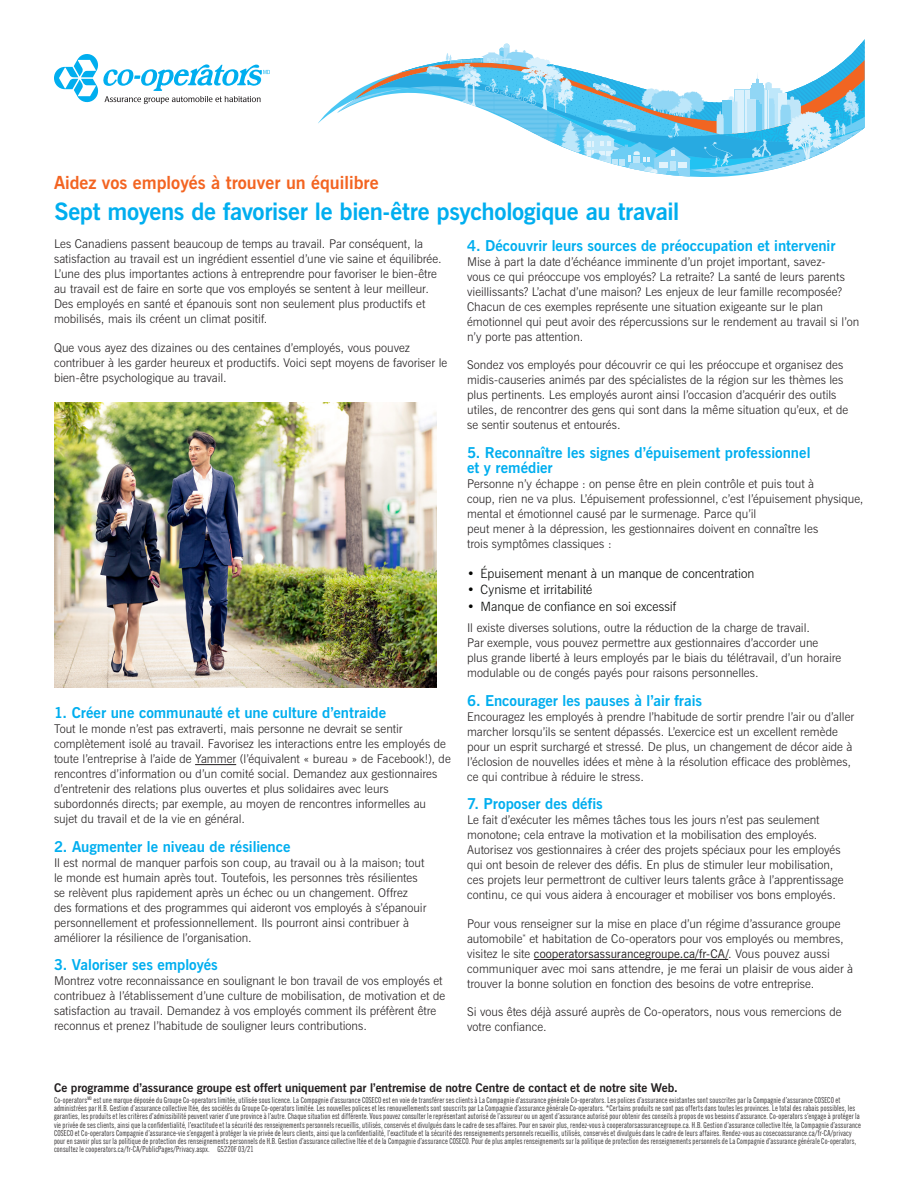
<style>
.page{position:relative;width:918px;height:1188px;background:#fff}
.page>*{position:absolute;margin:0;border:0;box-sizing:border-box;transform-origin:0 0}
.Header__H1{font:700 24px "News Gothic";letter-spacing:-.015em;color:#00aeef}
.Sub_Header__H2{font:700 18px "News Gothic";color:#f36421}
.Body_Copy__P{font:700 15px/15px "News Gothic";color:#00aeef}
.t1{font:300 12.75px "News Gothic L";color:#040503}
.Body_Copy__P-2{font:300 12px/15px "News Gothic L";letter-spacing:.005em;color:#231f20}
.Disclaimer__P{font:700 12px "News Gothic";color:#231f20}
.Disclaimer__P-2{font:8.25px/8.2px "News Gothic Extra Cond";letter-spacing:.025em;color:#231f20}
.s1{font-family:"News Gothic";font-weight:400}
</style>
<div class="page">
<img style="left:54px;top:402px;width:382px;height:285px">
<svg style="left:318px;top:39px;width:547px;height:138px"></svg>
<svg style="left:54px;top:54px;width:216px;height:50px"></svg>
<hr style="left:195px;top:764px;width:41px;height:1px;background:#231f20">
<hr style="left:534px;top:959px;width:194px;height:1px;background:#231f20">
<p class="Sub_Header__H2" style="left:54px;top:170px;width:326px">Aidez vos employés à trouver un équilibre</p>
<h1 class="Header__H1" style="left:55px;top:195px;width:626px">Sept moyens de favoriser le bien-être psychologique au travail</h1>
<p class="Body_Copy__P-2" style="left:54px;top:237px;width:389px">Les Canadiens passent beaucoup de temps au travail. Par conséquent, la satisfaction au travail est un ingrédient essentiel d’une vie saine et équilibrée.<br>L’une des plus importantes actions à entreprendre pour favoriser le bien-être au travail est de faire en sorte que vos employés se sentent à leur meilleur.<br>Des employés en santé et épanouis sont non seulement plus productifs et mobilisés, mais ils créent un climat positif.</p>
<p class="Body_Copy__P-2" style="left:54px;top:340px;width:395px">Que vous ayez des dizaines ou des centaines d’employés, vous pouvez contribuer à les garder heureux et productifs. Voici sept moyens de favoriser le bien-être psychologique au travail.</p>
<p class="Body_Copy__P" style="left:54px;top:706px;width:334px">1. Créer une communauté et une culture d’entraide</p>
<p class="Body_Copy__P-2" style="left:54px;top:722px;width:398px">Tout le monde n’est pas extraverti, mais personne ne devrait se sentir complètement isolé au travail. Favorisez les interactions entre les employés de toute l’entreprise à l’aide de Yammer (l’équivalent « bureau » de Facebook!), de rencontres d’information ou d’un comité social. Demandez aux gestionnaires d’entretenir des relations plus ouvertes et plus solidaires avec leurs subordonnés directs; par exemple, au moyen de rencontres informelles au sujet du travail et de la vie en général.</p>
<p class="Body_Copy__P" style="left:54px;top:840px;width:238px">2. Augmenter le niveau de résilience</p>
<p class="Body_Copy__P-2" style="left:54px;top:855px;width:374px">Il est normal de manquer parfois son coup, au travail ou à la maison; tout le monde est humain après tout. Toutefois, les personnes très résilientes se relèvent plus rapidement après un échec ou un changement. Offrez des formations et des programmes qui aideront vos employés à s’épanouir personnellement et professionnellement. Ils pourront ainsi contribuer à améliorer la résilience de l’organisation.</p>
<p class="Body_Copy__P" style="left:54px;top:958px;width:165px">3. Valoriser ses employés</p>
<p class="Body_Copy__P-2" style="left:54px;top:974px;width:393px">Montrez votre reconnaissance en soulignant le bon travail de vos employés et contribuez à l’établissement d’une culture de mobilisation, de motivation et de satisfaction au travail. Demandez à vos employés comment ils préfèrent être reconnus et prenez l’habitude de souligner leurs contributions.</p>
<p class="Body_Copy__P" style="left:467px;top:238px;width:370px">4. Découvrir leurs sources de préoccupation et intervenir</p>
<p class="Body_Copy__P-2" style="left:467px;top:254px;width:394px">Mise à part la date d’échéance imminente d’un projet important, savez-<br>vous ce qui préoccupe vos employés? La retraite? La santé de leurs parents vieillissants? L’achat d’une maison? Les enjeux de leur famille recomposée?<br>Chacun de ces exemples représente une situation exigeante sur le plan émotionnel qui peut avoir des répercussions sur le rendement au travail si l’on n’y porte pas attention.</p>
<p class="Body_Copy__P-2" style="left:467px;top:358px;width:383px">Sondez vos employés pour découvrir ce qui les préoccupe et organisez des midis-causeries animés par des spécialistes de la région sur les thèmes les plus pertinents. Les employés auront ainsi l’occasion d’acquérir des outils utiles, de rencontrer des gens qui sont dans la même situation qu’eux, et de se sentir soutenus et entourés.</p>
<p class="Body_Copy__P" style="left:467px;top:445px;width:345px">5. Reconnaître les signes d’épuisement professionnel et y remédier</p>
<p class="Body_Copy__P-2" style="left:467px;top:476px;width:398px">Personne n’y échappe : on pense être en plein contrôle et puis tout à<br>coup, rien ne va plus. L’épuisement professionnel, c’est l’épuisement physique, mental et émotionnel causé par le surmenage. Parce qu’il<br>peut mener à la dépression, les gestionnaires doivent en connaître les<br>trois symptômes classiques :</p>
<p class="t1" style="left:467px;top:565px;width:289px">• Épuisement menant à un manque de concentration</p>
<p class="t1" style="left:467px;top:582px;width:127px">• Cynisme et irritabilité</p>
<p class="t1" style="left:467px;top:598px;width:211px">• Manque de confiance en soi excessif</p>
<p class="Body_Copy__P-2" style="left:467px;top:621px;width:376px">Il existe diverses solutions, outre la réduction de la charge de travail.<br>Par exemple, vous pouvez permettre aux gestionnaires d’accorder une plus grande liberté à leurs employés par le biais du télétravail, d’un horaire modulable ou de congés payés pour raisons personnelles.</p>
<p class="Body_Copy__P" style="left:467px;top:694px;width:236px">6. Encourager les pauses à l’air frais</p>
<p class="Body_Copy__P-2" style="left:467px;top:709px;width:389px">Encouragez les employés à prendre l’habitude de sortir prendre l’air ou d’aller marcher lorsqu’ils se sentent dépassés. L’exercice est un excellent remède pour un esprit surchargé et stressé. De plus, un changement de décor aide à l’éclosion de nouvelles idées et mène à la résolution efficace des problèmes, ce qui contribue à réduire le stress.</p>
<p class="Body_Copy__P" style="left:467px;top:797px;width:137px">7. Proposer des défis</p>
<p class="Body_Copy__P-2" style="left:467px;top:813px;width:378px">Le fait d’exécuter les mêmes tâches tous les jours n’est pas seulement monotone; cela entrave la motivation et la mobilisation des employés.<br>Autorisez vos gestionnaires à créer des projets spéciaux pour les employés qui ont besoin de relever des défis. En plus de stimuler leur mobilisation, ces projets leur permettront de cultiver leurs talents grâce à l’apprentissage continu, ce qui vous aidera à encourager et mobiliser vos bons employés.</p>
<p class="Body_Copy__P-2" style="left:467px;top:916px;width:388px">Pour vous renseigner sur la mise en place d’un régime d’assurance groupe automobile<sup>*</sup> et habitation de Co-operators pour vos employés ou membres, visitez le site <span class="s1">cooperatorsassurancegroupe.ca/fr-CA/</span>. Vous pouvez aussi communiquer avec moi sans attendre, je me ferai un plaisir de vous aider à trouver la bonne solution en fonction des besoins de votre entreprise.</p>
<p class="Body_Copy__P-2" style="left:467px;top:1005px;width:376px">Si vous êtes déjà assuré auprès de Co-operators, nous vous remercions de votre confiance.</p>
<p class="Disclaimer__P" style="left:54px;top:1080px;width:625px">Ce programme d’assurance groupe est offert uniquement par l’entremise de notre Centre de contact et de notre site Web.</p>
<p class="Disclaimer__P-2" style="left:54px;top:1096px;width:808px">Co-operators<sup>MD</sup> est une marque déposée du Groupe Co-operators limitée, utilisée sous licence. La Compagnie d’assurance COSECO est en voie de transférer ses clients à La Compagnie d’assurance générale Co-operators. Les polices d’assurance existantes sont souscrites par la Compagnie d’assurance COSECO et administrées par H.B. Gestion d’assurance collective ltée, des sociétés du Groupe Co-operators limitée. Les nouvelles polices et les renouvellements sont souscrits par La Compagnie d’assurance générale Co-operators. *Certains produits ne sont pas offerts dans toutes les provinces. Le total des rabais possibles, les garanties, les produits et les critères d’admissibilité peuvent varier d’une province à l’autre. Chaque situation est différente. Vous pouvez consulter le représentant autorisé de l’assureur ou un agent d’assurance autorisé pour obtenir des conseils à propos de vos besoins d’assurance. Co-operators s’engage à protéger la vie privée de ses clients, ainsi que la confidentialité, l’exactitude et la sécurité des renseignements personnels recueillis, utilisés, conservés et divulgués dans le cadre de ses affaires. Pour en savoir plus, rendez-vous à cooperatorsassurancegroupe.ca. H.B. Gestion d’assurance collective ltée, la Compagnie d’assurance COSECO et Co-operators Compagnie d’assurance-vie s’engagent à protéger la vie privée de leurs clients, ainsi que la confidentialité, l’exactitude et la sécurité des renseignements personnels recueillis, utilisés, conservés et divulgués dans le cadre de leurs affaires. Rendez-vous au cosecoassurance.ca/fr-CA/privacy pour en savoir plus sur la politique de protection des renseignements personnels de H.B. Gestion d’assurance collective ltée et de la Compagnie d’assurance COSECO. Pour de plus amples renseignements sur la politique de protection des renseignements personnels de La Compagnie d’assurance générale Co-operators, consultez le cooperators.ca/fr-CA/PublicPages/Privacy.aspx. G5220F 03/21</p>
</div>
